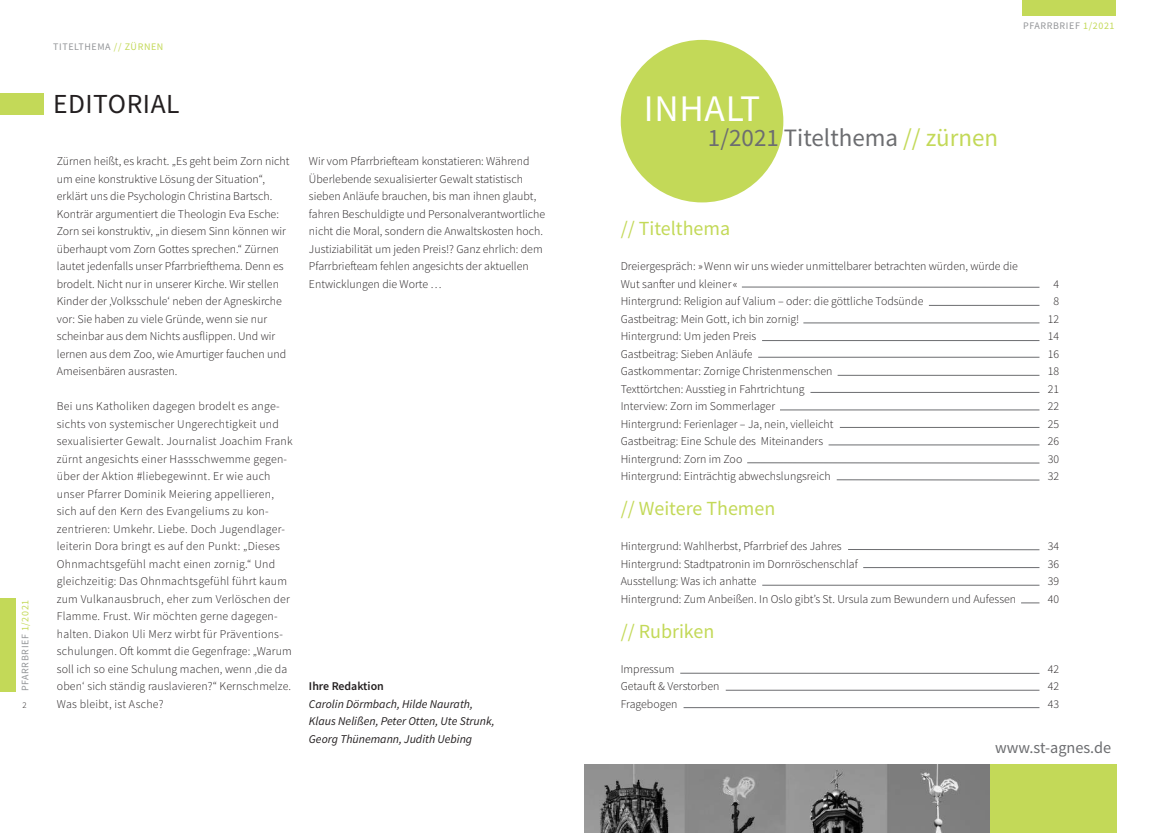
<style>
.page{position:relative;width:1170px;height:833px;background:#fff}
.page>*{position:absolute;margin:0;border:0;box-sizing:border-box;transform-origin:0 0}
.t1{font:37.5px "Source Sans Pro";letter-spacing:.02em;color:#fff}
.t2{font:27.5px "Source Sans Pro";letter-spacing:.02em;color:#231f20}
.t3{font:25px "Source Sans Pro";color:#6c6d70}
.t4{font:20px "Source Sans Pro";color:#c3d958}
.t5{font:16.25px "Source Sans Pro";color:#6c6d70}
.t6{font:300 11.88px/17.5px "Source Sans Pro";color:#231f20}
.t7{font:300 11.88px/17.5px "Source Sans Pro";letter-spacing:.02em;color:#231f20}
.t8{font:italic 11.88px/17.5px "Source Sans Pro";color:#231f20}
.t9{font:600 11.88px "Source Sans Pro";color:#231f20}
.t10{font:10px "Source Sans Pro";letter-spacing:.06em;color:#939598}
.t11{font:300 8.75px "Source Sans Pro";color:#231f20}
.s1{color:#c3d958}
</style>
<div class="page">
<div style="left:0;top:598px;width:16px;height:93px;background:#c3d958"></div>
<div style="left:0;top:93px;width:43px;height:22px;background:#c3d958"></div>
<div style="left:1021px;top:0;width:94px;height:16px;background:#c3d958"></div>
<img style="left:585px;top:764px;width:405px;height:69px">
<div style="left:990px;top:764px;width:126px;height:69px;background:#c3d958"></div>
<div style="left:620px;top:40px;width:163px;height:162px;background:#c3d958;border-radius:50%"></div>
<hr style="left:741px;top:287px;width:298px;height:1px;background:#6c6d70">
<hr style="left:928px;top:305px;width:111px;height:1px;background:#6c6d70">
<hr style="left:803px;top:323px;width:236px;height:1px;background:#6c6d70">
<hr style="left:837px;top:375px;width:202px;height:1px;background:#6c6d70">
<hr style="left:839px;top:427px;width:200px;height:1px;background:#6c6d70">
<hr style="left:680px;top:673px;width:359px;height:1px;background:#6c6d70">
<hr style="left:725px;top:690px;width:314px;height:1px;background:#6c6d70">
<hr style="left:863px;top:567px;width:176px;height:1px;background:#6c6d70">
<hr style="left:683px;top:707px;width:356px;height:1px;background:#6c6d70">
<hr style="left:810px;top:392px;width:229px;height:1px;background:#6c6d70">
<hr style="left:828px;top:445px;width:211px;height:1px;background:#6c6d70">
<hr style="left:780px;top:410px;width:259px;height:1px;background:#6c6d70">
<hr style="left:848px;top:549px;width:191px;height:1px;background:#6c6d70">
<hr style="left:747px;top:462px;width:292px;height:1px;background:#6c6d70">
<hr style="left:762px;top:340px;width:277px;height:1px;background:#6c6d70">
<hr style="left:758px;top:357px;width:281px;height:1px;background:#6c6d70">
<hr style="left:836px;top:479px;width:203px;height:1px;background:#6c6d70">
<svg style="left:1021px;top:602px;width:18px;height:1px"></svg>
<hr style="left:762px;top:585px;width:277px;height:1px;background:#6c6d70">
<p class="t10" style="left:19px;top:691px;width:93px;rotate:-90deg">PFARRBRIEF <span class="s1">1/2021</span></p>
<p class="t11" style="left:22px;top:699px;width:6px">2</p>
<p class="t10" style="left:53px;top:40px;width:112px">TITELTHEMA <span class="s1">// ZÜRNEN</span></p>
<h2 class="t2" style="left:53px;top:86px;width:128px">EDITORIAL</h2>
<p class="t6" style="left:57px;top:152px;width:234px">Zürnen heißt, es kracht. „Es geht beim Zorn nicht um eine konstruktive Lösung der Situation“, erklärt uns die Psychologin Christina Bartsch.<br>Konträr argumentiert die Theologin Eva Esche:<br>Zorn sei konstruktiv, „in diesem Sinn können wir überhaupt vom Zorn Gottes sprechen.“ Zürnen lautet jedenfalls unser Pfarrbriefthema. Denn es brodelt. Nicht nur in unserer Kirche. Wir stellen Kinder der ‚Volksschule‘ neben der Agneskirche vor: Sie haben zu viele Gründe, wenn sie nur scheinbar aus dem Nichts ausflippen. Und wir lernen aus dem Zoo, wie Amurtiger fauchen und Ameisenbären ausrasten.</p>
<p class="t7" style="left:57px;top:397px;width:237px">Bei uns Katholiken dagegen brodelt es ange&shy;sichts von systemischer Ungerechtigkeit und sexualisierter Gewalt. Journalist Joachim Frank zürnt angesichts einer Hassschwemme gegen&shy;über der Aktion #liebegewinnt. Er wie auch unser Pfarrer Dominik Meiering appellieren, sich auf den Kern des Evangeliums zu kon&shy;zentrieren: Umkehr. Liebe. Doch Jugendlager&shy;leiterin Dora bringt es auf den Punkt: „Dieses Ohnmachtsgefühl macht einen zornig.“ Und gleichzeitig: Das Ohnmachtsgefühl führt kaum zum Vulkanausbruch, eher zum Verlöschen der Flamme. Frust. Wir möchten gerne dagegen&shy;halten. Diakon Uli Merz wirbt für Präventions&shy;schulungen. Oft kommt die Gegenfrage: „Warum soll ich so eine Schulung machen, wenn ‚die da oben‘ sich ständig rauslavieren?“ Kernschmelze.<br>Was bleibt, ist Asche?</p>
<p class="t6" style="left:309px;top:152px;width:238px">Wir vom Pfarrbriefteam konstatieren: Während Überlebende sexualisierter Gewalt statistisch sieben Anläufe brauchen, bis man ihnen glaubt, fahren Beschuldigte und Personalverantwortliche nicht die Moral, sondern die Anwaltskosten hoch.<br>Justiziabilität um jeden Preis!? Ganz ehrlich: dem Pfarrbriefteam fehlen angesichts der aktuellen Entwicklungen die Worte …</p>
<p class="t9" style="left:309px;top:678px;width:76px">Ihre Redaktion</p>
<p class="t8" style="left:309px;top:695px;width:187px">Carolin Dörmbach, Hilde Naurath,<br>Klaus Nelißen, Peter Otten, Ute Strunk,<br>Georg Thünemann, Judith Uebing</p>
<h1 class="t1" style="left:643px;top:84px;width:118px">INHALT</h1>
<h3 class="t3" style="left:708px;top:122px;width:291px">1/2021 Titelthema <span class="s1">// zürnen</span></h3>
<p class="t10" style="left:1022px;top:19px;width:93px">PFARRBRIEF <span class="s1">1/2021</span></p>
<h3 class="t4" style="left:620px;top:216px;width:111px">// Titelthema</h3>
<p class="t6" style="left:620px;top:257px;width:399px">Dreiergespräch: »Wenn wir uns wieder unmittelbarer betrachten würden, würde die Wut sanfter und kleiner«<br>Hintergrund: Religion auf Valium – oder: die göttliche Todsünde<br>Gastbeitrag: Mein Gott, ich bin zornig!<br>Hintergrund: Um jeden Preis<br>Gastbeitrag: Sieben Anläufe<br>Gastkommentar: Zornige Christenmenschen<br>Texttörtchen: Ausstieg in Fahrtrichtung<br>Interview: Zorn im Sommerlager<br>Hintergrund: Ferienlager – Ja, nein, vielleicht<br>Gastbeitrag: Eine Schule des Miteinanders<br>Hintergrund: Zorn im Zoo<br>Hintergrund: Einträchtig abwechslungsreich</p>
<h3 class="t4" style="left:620px;top:496px;width:156px">// Weitere Themen</h3>
<p class="t6" style="left:620px;top:537px;width:397px">Hintergrund: Wahlherbst, Pfarrbrief des Jahres<br>Hintergrund: Stadtpatronin im Dornröschenschlaf<br>Ausstellung: Was ich anhatte<br>Hintergrund: Zum Anbeißen. In Oslo gibt’s St. Ursula zum Bewundern und Aufessen</p>
<h3 class="t4" style="left:620px;top:618px;width:95px">// Rubriken</h3>
<p class="t6" style="left:620px;top:660px;width:100px">Impressum<br>Getauft &amp; Verstorben<br>Fragebogen</p>
<p class="t6" style="left:1047px;top:275px;width:13px;text-align:center">4<br>8<br>12<br>14<br>16<br>18<br>21<br>22<br>25<br>26<br>30<br>32</p>
<p class="t6" style="left:1047px;top:537px;width:13px;text-align:justify">34<br>36<br>39<br>40</p>
<p class="t6" style="left:1047px;top:660px;width:13px;text-align:justify">42<br>42<br>43</p>
<h3 class="t5" style="left:995px;top:737px;width:118px">www.st-agnes.de</h3>
</div>
